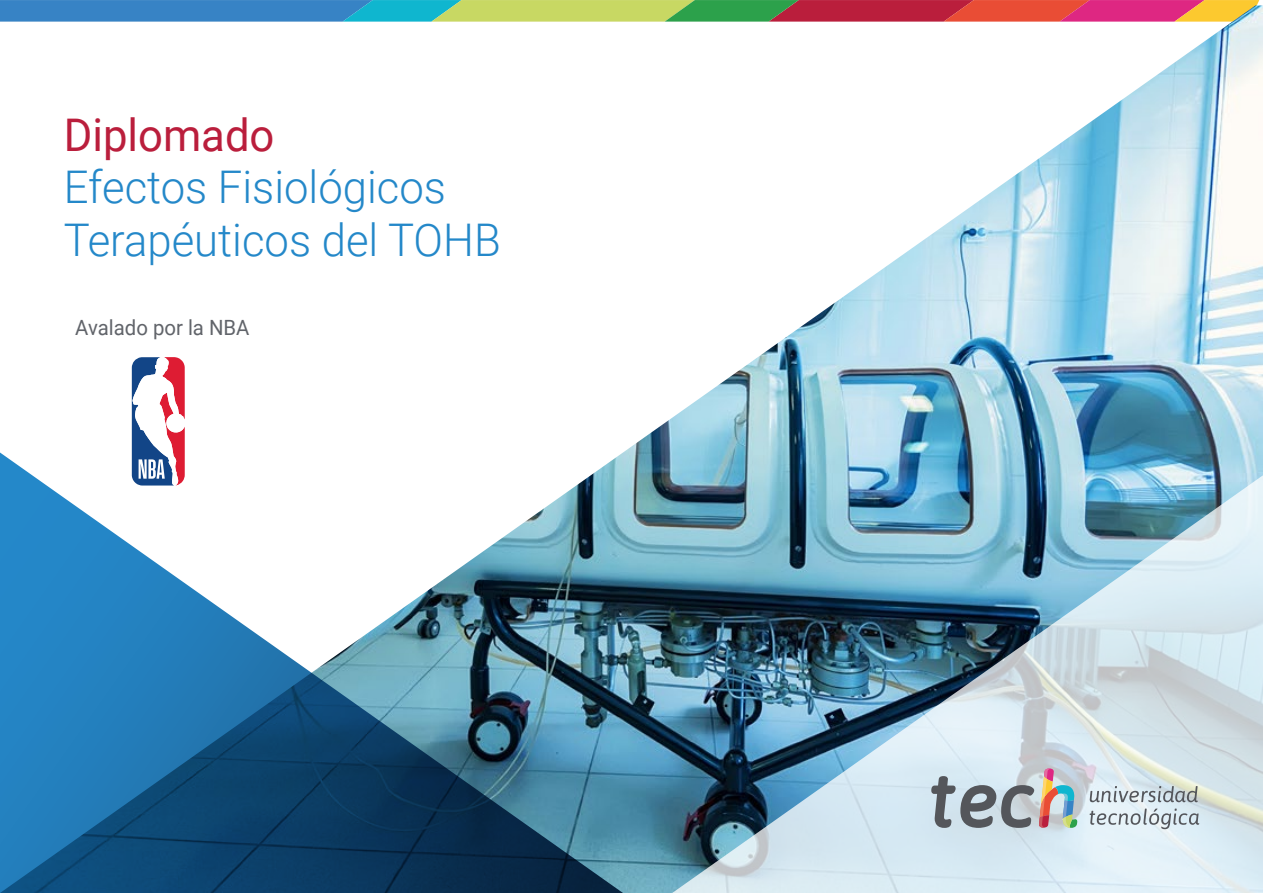
<style>
.page{position:relative;width:1263px;height:893px;background:#fff}
.page>*{position:absolute;margin:0;border:0;box-sizing:border-box;transform-origin:0 0}
.t1{font:300 45px/52.5px "Roboto";color:#2488c9}
.t2{font:45px "Roboto";color:#ba1e3c}
.t3{font:21px "Roboto";color:#61646a}
</style>
<div class="page">
<svg style="left:0;top:0;width:1259px;height:5px"></svg>
<img style="left:0;top:5px;width:1263px;height:449px">
<svg style="left:0;top:446px;width:653px;height:447px"></svg>
<img style="left:642px;top:454px;width:621px;height:439px">
<svg style="left:931px;top:768px;width:146px;height:60px"></svg>
<svg style="left:1090px;top:786px;width:108px;height:16px"></svg>
<svg style="left:1090px;top:809px;width:109px;height:20px"></svg>
<svg style="left:132px;top:357px;width:53px;height:129px"></svg>
<p class="t2" style="left:64px;top:103px;width:212px">Diplomado</p>
<p class="t1" style="left:64px;top:159px;width:438px">Efectos Fisiológicos<br>Terapéuticos del TOHB</p>
<p class="t3" style="left:75px;top:313px;width:176px">Avalado por la NBA</p>
</div>
